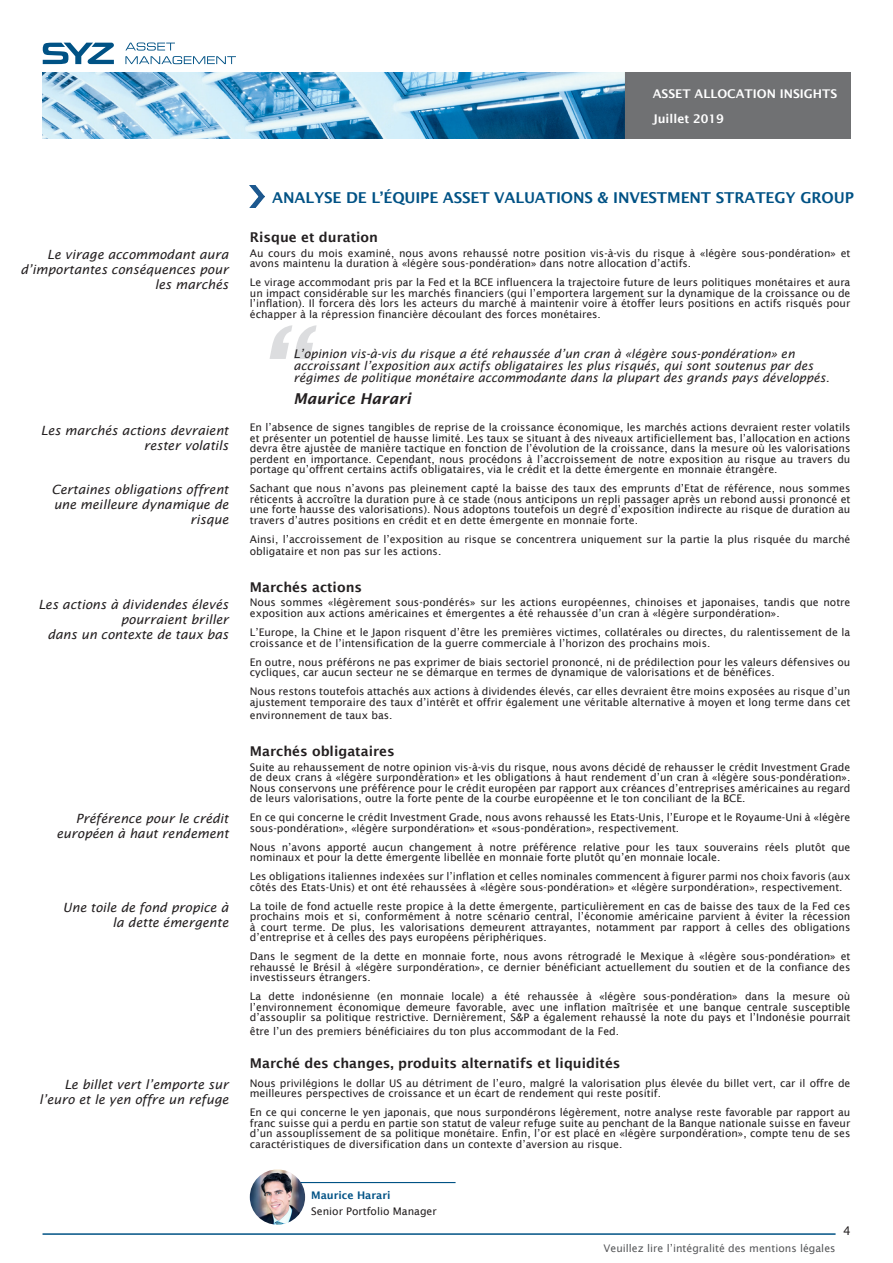
<style>
.page{position:relative;width:893px;height:1263px;background:#fff}
.page>*{position:absolute;margin:0;border:0;box-sizing:border-box;transform-origin:0 0}
.t1{font:italic 600 111.6px "Lucida Sans";color:#dcdddf}
.Titre_chapitre{font:600 15px "Lucida Sans";letter-spacing:-.01em;color:#005285}
.Citation{font:italic 600 15px "Lucida Sans";color:#231f20}
.texte{font:600 13.5px "Lucida Sans";color:#231f20}
.Section{font:italic 12.75px/15.3px "Lucida Sans";color:#231f20;text-align:right}
.Citation-2{font:italic 12px/12px "Lucida Sans";color:#231f20}
.t2{font:600 12px "Lucida Sans";color:#fff}
.t3{font:12px "Lucida Sans";color:#231f20}
.texte-2{font:10.5px/10.5px "Lucida Sans";color:#231f20}
.t4{font:10.5px "Lucida Sans";color:#57585a}
.Citation-3{font:10.5px "Lucida Sans";color:#231f20}
.Citation-4{font:600 10.5px "Lucida Sans";color:#005285}
</style>
<div class="page">
<img style="left:43px;top:72px;width:808px;height:66px">
<svg style="left:125px;top:43px;width:111px;height:21px"></svg>
<svg style="left:43px;top:43px;width:71px;height:21px"></svg>
<hr style="left:43px;top:1233px;width:793px;height:2px;background:#005285">
<img style="left:250px;top:186px;width:14px;height:22px">
<hr style="left:283px;top:1182px;width:173px;height:1px;background:#005285">
<img style="left:250px;top:1169px;width:55px;height:56px;border-radius:28px">
<p class="t2" style="left:653px;top:87px;width:186px">ASSET ALLOCATION INSIGHTS</p>
<p class="t2" style="left:653px;top:111px;width:72px">Juillet 2019</p>
<p class="Section" style="left:20px;top:246px;width:210px">Le virage accommodant aura d’importantes conséquences pour les marchés</p>
<p class="Section" style="left:41px;top:423px;width:189px">Les marchés actions devraient rester volatils</p>
<p class="Section" style="left:51px;top:482px;width:179px">Certaines obligations offrent une meilleure dynamique de risque</p>
<p class="Section" style="left:38px;top:596px;width:192px">Les actions à dividendes élevés pourraient briller<br>dans un contexte de taux bas</p>
<p class="Section" style="left:56px;top:810px;width:174px">Préférence pour le crédit européen à haut rendement</p>
<p class="Section" style="left:63px;top:900px;width:167px">Une toile de fond propice à la dette émergente</p>
<p class="Section" style="left:39px;top:1076px;width:191px">Le billet vert l’emporte sur l’euro et le yen offre un refuge</p>
<p class="Titre_chapitre" style="left:272px;top:189px;width:583px">ANALYSE DE L’ÉQUIPE ASSET VALUATIONS &amp; INVESTMENT STRATEGY GROUP</p>
<p class="texte" style="left:250px;top:230px;width:130px">Risque et duration</p>
<p class="texte-2" style="left:250px;top:248px;width:602px">Au cours du mois examiné, nous avons rehaussé notre position vis-à-vis du risque à «légère sous-pondération» et avons maintenu la duration à «légère sous-pondération» dans notre allocation d’actifs.</p>
<p class="texte-2" style="left:250px;top:277px;width:602px;text-align:justify">Le virage accommodant pris par la Fed et la BCE influencera la trajectoire future de leurs politiques monétaires et aura un impact considérable sur les marchés financiers (qui l’emportera largement sur la dynamique de la croissance ou de l’inflation). Il forcera dès lors les acteurs du marché à maintenir voire à étoffer leurs positions en actifs risqués pour échapper à la répression financière découlant des forces monétaires.</p>
<p class="t1" style="left:254px;top:308px;width:52px">“</p>
<p class="Citation-2" style="left:293px;top:348px;width:538px">L’opinion vis-à-vis du risque a été rehaussée d’un cran à «légère sous-pondération» en accroissant l’exposition aux actifs obligataires les plus risqués, qui sont soutenus par des régimes de politique monétaire accommodante dans la plupart des grands pays développés.</p>
<p class="Citation" style="left:293px;top:390px;width:119px">Maurice Harari</p>
<p class="texte-2" style="left:250px;top:422px;width:602px;text-align:justify">En l’absence de signes tangibles de reprise de la croissance économique, les marchés actions devraient rester volatils et présenter un potentiel de hausse limité. Les taux se situant à des niveaux artificiellement bas, l’allocation en actions devra être ajustée de manière tactique en fonction de l’évolution de la croissance, dans la mesure où les valorisations perdent en importance. Cependant, nous procédons à l’accroissement de notre exposition au risque au travers du portage qu’offrent certains actifs obligataires, via le crédit et la dette émergente en monnaie étrangère.</p>
<p class="texte-2" style="left:250px;top:483px;width:602px;text-align:justify">Sachant que nous n’avons pas pleinement capté la baisse des taux des emprunts d’Etat de référence, nous sommes réticents à accroître la duration pure à ce stade (nous anticipons un repli passager après un rebond aussi prononcé et une forte hausse des valorisations). Nous adoptons toutefois un degré d’exposition indirecte au risque de duration au travers d’autres positions en crédit et en dette émergente en monnaie forte.</p>
<p class="texte-2" style="left:250px;top:533px;width:602px;line-height:12px">Ainsi, l’accroissement de l’exposition au risque se concentrera uniquement sur la partie la plus risquée du marché obligataire et non pas sur les actions.</p>
<p class="texte" style="left:250px;top:579px;width:114px">Marchés actions</p>
<p class="texte-2" style="left:250px;top:597px;width:602px">Nous sommes «légèrement sous-pondérés» sur les actions européennes, chinoises et japonaises, tandis que notre exposition aux actions américaines et émergentes a été rehaussée d’un cran à «légère surpondération».</p>
<p class="texte-2" style="left:250px;top:627px;width:602px">L’Europe, la Chine et le Japon risquent d’être les premières victimes, collatérales ou directes, du ralentissement de la croissance et de l’intensification de la guerre commerciale à l’horizon des prochains mois.</p>
<p class="texte-2" style="left:250px;top:656px;width:602px">En outre, nous préférons ne pas exprimer de biais sectoriel prononcé, ni de prédilection pour les valeurs défensives ou cycliques, car aucun secteur ne se démarque en termes de dynamique de valorisations et de bénéfices.</p>
<p class="texte-2" style="left:250px;top:686px;width:602px">Nous restons toutefois attachés aux actions à dividendes élevés, car elles devraient être moins exposées au risque d’un ajustement temporaire des taux d’intérêt et offrir également une véritable alternative à moyen et long terme dans cet</p>
<p class="texte-2" style="left:250px;top:710px;width:144px">environnement de taux bas.</p>
<p class="texte" style="left:250px;top:743px;width:146px">Marchés obligataires</p>
<p class="texte-2" style="left:250px;top:761px;width:602px;text-align:justify">Suite au rehaussement de notre opinion vis-à-vis du risque, nous avons décidé de rehausser le crédit Investment Grade de deux crans à «légère surpondération» et les obligations à haut rendement d’un cran à «légère sous-pondération».<br>Nous conservons une préférence pour le crédit européen par rapport aux créances d’entreprises américaines au regard de leurs valorisations, outre la forte pente de la courbe européenne et le ton conciliant de la BCE.</p>
<p class="texte-2" style="left:250px;top:812px;width:602px">En ce qui concerne le crédit Investment Grade, nous avons rehaussé les Etats-Unis, l’Europe et le Royaume-Uni à «légère sous-pondération», «légère surpondération» et «sous-pondération», respectivement.</p>
<p class="texte-2" style="left:250px;top:841px;width:602px">Nous n’avons apporté aucun changement à notre préférence relative pour les taux souverains réels plutôt que nominaux et pour la dette émergente libellée en monnaie forte plutôt qu’en monnaie locale.</p>
<p class="texte-2" style="left:250px;top:871px;width:602px">Les obligations italiennes indexées sur l’inflation et celles nominales commencent à figurer parmi nos choix favoris (aux côtés des Etats-Unis) et ont été rehaussées à «légère sous-pondération» et «légère surpondération», respectivement.</p>
<p class="texte-2" style="left:250px;top:900px;width:602px;text-align:justify">La toile de fond actuelle reste propice à la dette émergente, particulièrement en cas de baisse des taux de la Fed ces prochains mois et si, conformément à notre scénario central, l’économie américaine parvient à éviter la récession à court terme. De plus, les valorisations demeurent attrayantes, notamment par rapport à celles des obligations d’entreprise et à celles des pays européens périphériques.</p>
<p class="texte-2" style="left:250px;top:951px;width:602px;text-align:justify">Dans le segment de la dette en monnaie forte, nous avons rétrogradé le Mexique à «légère sous-pondération» et rehaussé le Brésil à «légère surpondération», ce dernier bénéficiant actuellement du soutien et de la confiance des investisseurs étrangers.</p>
<p class="texte-2" style="left:250px;top:991px;width:602px;text-align:justify">La dette indonésienne (en monnaie locale) a été rehaussée à «légère sous-pondération» dans la mesure où l’environnement économique demeure favorable, avec une inflation maîtrisée et une banque centrale susceptible d’assouplir sa politique restrictive. Dernièrement, S&amp;P a également rehaussé la note du pays et l’Indonésie pourrait</p>
<p class="texte-2" style="left:250px;top:1026px;width:371px">être l’un des premiers bénéficiaires du ton plus accommodant de la Fed.</p>
<p class="texte" style="left:250px;top:1055px;width:372px">Marché des changes, produits alternatifs et liquidités</p>
<p class="texte-2" style="left:250px;top:1078px;width:602px">Nous privilégions le dollar US au détriment de l’euro, malgré la valorisation plus élevée du billet vert, car il offre de meilleures perspectives de croissance et un écart de rendement qui reste positif.</p>
<p class="texte-2" style="left:250px;top:1107px;width:602px;text-align:justify">En ce qui concerne le yen japonais, que nous surpondérons légèrement, notre analyse reste favorable par rapport au franc suisse qui a perdu en partie son statut de valeur refuge suite au penchant de la Banque nationale suisse en faveur d’un assouplissement de sa politique monétaire. Enfin, l’or est placé en «légère surpondération», compte tenu de ses caractéristiques de diversification dans un contexte d’aversion au risque.</p>
<p class="Citation-4" style="left:311px;top:1189px;width:81px">Maurice Harari</p>
<p class="Citation-3" style="left:311px;top:1206px;width:127px">Senior Portfolio Manager</p>
<p class="t4" style="left:604px;top:1242px;width:233px">Veuillez lire l’intégralité des mentions légales</p>
<p class="t3" style="left:843px;top:1224px;width:9px">4</p>
</div>
